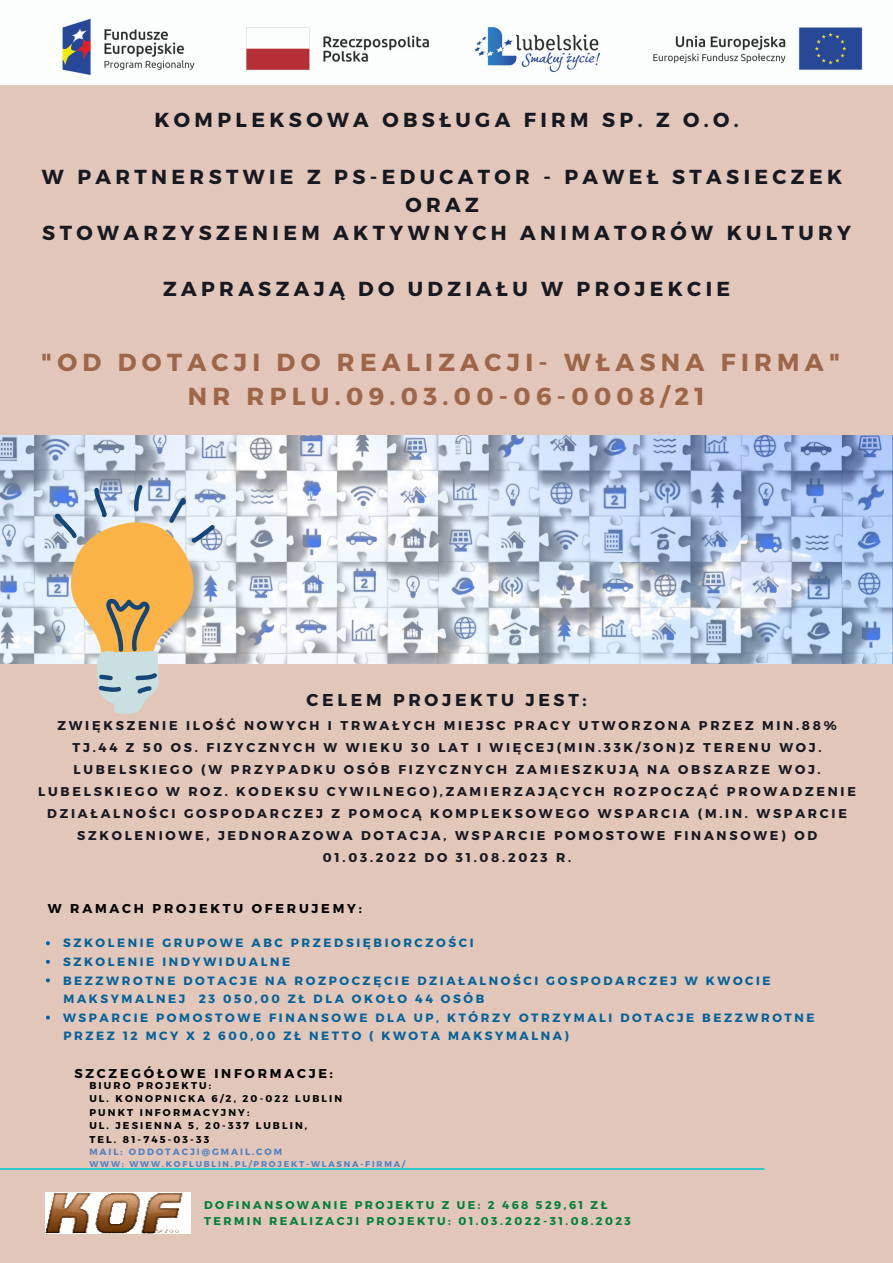
<style>
.page{position:relative;width:893px;height:1263px;background:#e1c6b9}
.page>*{position:absolute;margin:0;border:0;box-sizing:border-box;transform-origin:0 0}
.t1{font:700 24.6px "Montserrat";letter-spacing:.215em;color:#9d6649}
.t2{font:700 20.25px "Montserrat";letter-spacing:.215em;color:#171921}
.t3{font:700 17.17px "Montserrat";letter-spacing:.215em;color:#171921}
.t4{font:700 12.9px "Montserrat";letter-spacing:.215em;color:#000}
.t5{font:700 12.75px/22px "Montserrat";letter-spacing:.215em;color:#171921;text-align:center}
.t6{font:700 12px "Montserrat";letter-spacing:.215em;color:#026299}
.t7{font:700 11.25px "Montserrat";letter-spacing:.215em;color:#008037}
.t8{font:700 9.82px "Montserrat";letter-spacing:.215em;color:#000}
.t9{font:700 9.07px "Montserrat";letter-spacing:.215em;color:#4f80c2}
.t10{font:700 8.32px "Montserrat";letter-spacing:.215em;color:#4f80c2}
</style>
<div class="page">
<img style="left:0;top:0;width:893px;height:85px">
<hr style="left:0;top:1168px;width:764px;height:2px;background:#0ec9cf">
<img style="left:45px;top:1192px;width:145px;height:41px">
<img style="left:0;top:435px;width:893px;height:228px">
<svg style="left:55px;top:484px;width:160px;height:230px"></svg>
<svg style="left:46px;top:941px;width:4px;height:4px"></svg>
<svg style="left:46px;top:960px;width:4px;height:4px"></svg>
<svg style="left:46px;top:978px;width:4px;height:4px"></svg>
<svg style="left:46px;top:1015px;width:4px;height:4px"></svg>
<p class="t2" style="left:154px;top:107px;width:586px">KOMPLEKSOWA OBSŁUGA FIRM SP. Z O.O.</p>
<p class="t2" style="left:42px;top:163px;width:801px">W PARTNERSTWIE Z PS-EDUCATOR - PAWEŁ STASIECZEK</p>
<p class="t2" style="left:405px;top:191px;width:75px">ORAZ</p>
<p class="t2" style="left:42px;top:219px;width:810px">STOWARZYSZENIEM AKTYWNYCH ANIMATORÓW KULTURY</p>
<p class="t2" style="left:163px;top:276px;width:568px">ZAPRASZAJĄ DO UDZIAŁU W PROJEKCIE</p>
<p class="t1" style="left:41px;top:346px;width:800px">"OD DOTACJI DO REALIZACJI- WŁASNA FIRMA"</p>
<p class="t1" style="left:188px;top:380px;width:518px">NR RPLU.09.03.00-06-0008/21</p>
<p class="t3" style="left:306px;top:689px;width:282px">CELEM PROJEKTU JEST:</p>
<p class="t5" style="left:38px;top:714px;width:819px">ZWIĘKSZENIE ILOŚĆ NOWYCH I TRWAŁYCH MIEJSC PRACY UTWORZONA PRZEZ MIN.88% TJ.44 Z 50 OS. FIZYCZNYCH W WIEKU 30 LAT I WIĘCEJ(MIN.33K/3ON)Z TERENU WOJ.<br>LUBELSKIEGO (W PRZYPADKU OSÓB FIZYCZNYCH ZAMIESZKUJĄ NA OBSZARZE WOJ.<br>LUBELSKIEGO W ROZ. KODEKSU CYWILNEGO),ZAMIERZAJĄCYCH ROZPOCZĄĆ PROWADZENIE</p>
<p class="t5" style="left:47px;top:802px;width:801px">DZIAŁALNOŚCI GOSPODARCZEJ Z POMOCĄ KOMPLEKSOWEGO WSPARCIA (M.IN. WSPARCIE<br>SZKOLENIOWE, JEDNORAZOWA DOTACJA, WSPARCIE POMOSTOWE FINANSOWE) OD<br>01.03.2022 DO 31.08.2023 R.</p>
<p class="t4" style="left:48px;top:900px;width:315px">W RAMACH PROJEKTU OFERUJEMY:</p>
<p class="t6" style="left:63px;top:935px;width:412px">SZKOLENIE GRUPOWE ABC PRZEDSIĘBIORCZOŚCI</p>
<p class="t6" style="left:63px;top:954px;width:229px">SZKOLENIE INDYWIDUALNE</p>
<p class="t6" style="left:63px;top:972px;width:709px">BEZZWROTNE DOTACJE NA ROZPOCZĘCIE DZIAŁALNOŚCI GOSPODARCZEJ W KWOCIE</p>
<p class="t6" style="left:63px;top:1010px;width:753px">WSPARCIE POMOSTOWE FINANSOWE DLA UP, KTÓRZY OTRZYMALI DOTACJE BEZZWROTNE</p>
<p class="t6" style="left:64px;top:991px;width:422px">MAKSYMALNEJ 23 050,00 ZŁ DLA OKOŁO 44 OSÓB</p>
<p class="t6" style="left:64px;top:1028px;width:507px">PRZEZ 12 MCY X 2 600,00 ZŁ NETTO ( KWOTA MAKSYMALNA)</p>
<p class="t4" style="left:74px;top:1065px;width:260px">SZCZEGÓŁOWE INFORMACJE:</p>
<p class="t8" style="left:89px;top:1078px;width:123px">BIURO PROJEKTU:</p>
<p class="t8" style="left:89px;top:1092px;width:254px">UL. KONOPNICKA 6/2, 20-022 LUBLIN</p>
<p class="t8" style="left:89px;top:1105px;width:162px">PUNKT INFORMACYJNY:</p>
<p class="t8" style="left:89px;top:1119px;width:219px">UL. JESIENNA 5, 20-337 LUBLIN,</p>
<p class="t8" style="left:89px;top:1133px;width:121px">TEL. 81-745-03-33</p>
<p class="t9" style="left:89px;top:1146px;width:194px">MAIL: ODDOTACJI@GMAIL.COM</p>
<p class="t10" style="left:89px;top:1158px;width:317px">WWW: WWW.KOFLUBLIN.PL/PROJEKT-WLASNA-FIRMA/</p>
<p class="t7" style="left:204px;top:1198px;width:404px">DOFINANSOWANIE PROJEKTU Z UE: 2 468 529,61 ZŁ</p>
<p class="t7" style="left:204px;top:1213px;width:428px">TERMIN REALIZACJI PROJEKTU: 01.03.2022-31.08.2023</p>
</div>
